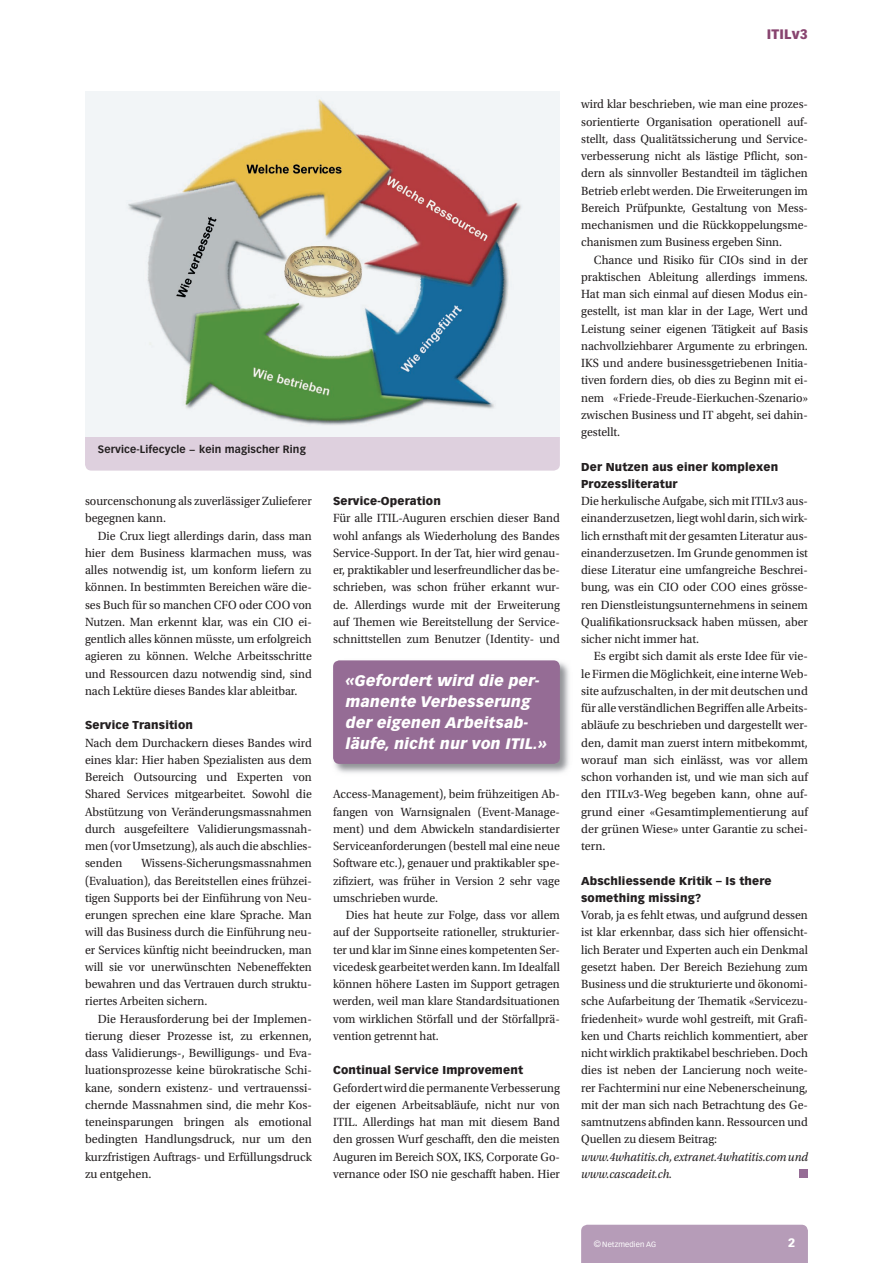
<style>
.page{position:relative;width:893px;height:1263px;background:#fff}
.page>*{position:absolute;margin:0;border:0;box-sizing:border-box;transform-origin:0 0}
.t1{font:italic 900 15px/21px "Vectora LT Std";letter-spacing:.015em;color:#fff}
.t2{font:900 13.5px "Vectora LT Std";letter-spacing:.015em;color:#88446f}
.t3{font:12.45px/17.2px "Utopia Std";color:#231f20;text-align:justify;scale:.95 1}
.t4{font:12.45px/17.2px "Utopia Std";color:#231f20;text-align:justify}
.t5{font:italic 12.45px/17.2px "Utopia Std";color:#231f20;scale:.94 1}
.t6{font:900 12px "Vectora LT Std";color:#fff}
.t7{font:900 11.25px/17.2px "Vectora LT Std";letter-spacing:.015em;color:#231f20}
.t8{font:700 10.5px "Vectora LT Std";letter-spacing:.015em;color:#231f20}
.t9{font:7.5px "Vectora LT Std";letter-spacing:.015em;color:#fff}
.s1{font-size:9px}
</style>
<div class="page">
<img style="left:333px;top:660px;width:236px;height:113px">
<div style="left:333px;top:660px;width:227px;height:104px;background:#956c95;border-radius:6px"></div>
<div style="left:85px;top:419px;width:475px;height:52px;background:#ded0de;border-radius:6px"></div>
<div style="left:85px;top:91px;width:475px;height:345px;background:#f2f5f7"></div>
<img style="left:128px;top:99px;width:393px;height:326px">
<div style="left:581px;top:1225px;width:227px;height:38px;background:#b69cb8"></div>
<div style="left:799px;top:1169px;width:9px;height:9px;background:#956c95"></div>
<p class="t2" style="left:767px;top:26px;width:43px">ITILv3</p>
<p class="t8" style="left:98px;top:443px;width:210px">Service-Lifecycle − kein magischer Ring</p>
<p class="t3" style="left:85px;top:493px;width:240px">sourcenschonung als zuverlässiger Zulieferer begegnen kann.</p>
<p class="t3" style="left:85px;top:527px;width:240px;text-indent:13px">Die Crux liegt allerdings darin, dass man hier dem Business klarmachen muss, was alles notwendig ist, um konform liefern zu können. In bestimmten Bereichen wäre die&shy;ses Buch für so manchen CFO oder COO von Nutzen. Man erkennt klar, was ein CIO ei&shy;gentlich alles können müsste, um erfolgreich agieren zu können. Welche Arbeitsschritte und Ressourcen dazu notwendig sind, sind nach Lektüre dieses Bandes klar ableitbar.</p>
<p class="t7" style="left:85px;top:717px;width:109px">Service Transition</p>
<p class="t3" style="left:85px;top:734px;width:240px">Nach dem Durchackern dieses Bandes wird eines klar: Hier haben Spezialisten aus dem Bereich Outsourcing und Experten von Shared Services mitgearbeitet. Sowohl die Abstützung von Veränderungsmassnahmen durch ausgefeiltere Validierungsmassnah&shy;men (vor Umsetzung), als auch die abschlies&shy;senden</p>
<p class="t3" style="left:85px;top:855px;width:240px;text-indent:56px">Wissens-Sicherungsmassnahmen (Evaluation), das Bereitstellen eines frühzei&shy;tigen Supports bei der Einführung von Neu&shy;erungen sprechen eine klare Sprache. Man will das Business durch die Einführung neu&shy;er Services künftig nicht beeindrucken, man will sie vor unerwünschten Nebeneffekten bewahren und das Vertrauen durch struktu&shy;riertes Arbeiten sichern.</p>
<p class="t4" style="left:85px;top:1010px;width:228px;text-indent:13px">Die Herausforderung bei der Implemen&shy;tierung dieser Prozesse ist, zu erkennen, dass Validierungs-, Bewilligungs- und Eva&shy;luationsprozesse keine bürokratische Schi&shy;kane, sondern existenz- und vertrauenssi&shy;chernde Massnahmen sind, die mehr Kos&shy;teneinsparungen bringen als emotional bedingten Handlungsdruck, nur um den kurzfristigen Auftrags- und Erfüllungsdruck zu entgehen.</p>
<p class="t7" style="left:333px;top:492px;width:109px">Service-Operation</p>
<p class="t3" style="left:333px;top:510px;width:240px">Für alle ITIL-Auguren erschien dieser Band wohl anfangs als Wiederholung des Bandes Service-Support. In der Tat, hier wird genau&shy;er, praktikabler und leserfreundlicher das be&shy;schrieben, was schon früher erkannt wur&shy;de. Allerdings wurde mit der Erweiterung auf Themen wie Bereitstellung der Service&shy;schnittstellen zum Benutzer (Identity- und</p>
<p class="t1" style="left:346px;top:671px;width:203px">«Gefordert wird die per&shy;manente Verbesserung der eigenen Arbeitsab&shy;läufe, nicht nur von ITIL.»</p>
<p class="t3" style="left:333px;top:786px;width:240px">Access-Management), beim frühzeitigen Ab&shy;fangen von Warnsignalen (Event-Manage&shy;ment) und dem Abwickeln standardisierter Serviceanforderungen (bestell mal eine neue Software etc.), genauer und praktikabler spe&shy;zifiziert, was früher in Version 2 sehr vage umschrieben wurde.</p>
<p class="t3" style="left:333px;top:907px;width:240px;text-indent:13px">Dies hat heute zur Folge, dass vor allem auf der Supportseite rationeller, strukturier&shy;ter und klar im Sinne eines kompetenten Ser&shy;vicedesk gearbeitet werden kann. Im Idealfall können höhere Lasten im Support getragen werden, weil man klare Standardsituationen vom wirklichen Störfall und der Störfallprä&shy;vention getrennt hat.</p>
<p class="t7" style="left:333px;top:1062px;width:192px">Continual Service Improvement</p>
<p class="t3" style="left:333px;top:1079px;width:240px">Gefordert wird die permanente Verbesserung der eigenen Arbeitsabläufe, nicht nur von ITIL. Allerdings hat man mit diesem Band den grossen Wurf geschafft, den die meisten Auguren im Bereich SOX, IKS, Corporate Go&shy;vernance oder ISO nie geschafft haben. Hier</p>
<p class="t3" style="left:581px;top:96px;width:240px">wird klar beschrieben, wie man eine prozes&shy;sorientierte Organisation operationell auf&shy;stellt, dass Qualitätssicherung und Service&shy;verbesserung nicht als lästige Pflicht, son&shy;dern als sinnvoller Bestandteil im täglichen Betrieb erlebt werden. Die Erweiterungen im Bereich Prüfpunkte, Gestaltung von Mess&shy;mechanismen und die Rückkoppelungsme&shy;chanismen zum Business ergeben Sinn.</p>
<p class="t3" style="left:581px;top:251px;width:240px;text-indent:13px">Chance und Risiko für CIOs sind in der praktischen Ableitung allerdings immens.<br>Hat man sich einmal auf diesen Modus ein&shy;gestellt, ist man klar in der Lage, Wert und Leistung seiner eigenen Tätigkeit auf Basis nachvollziehbarer Argumente zu erbringen.<br>IKS und andere businessgetriebenen Initia&shy;tiven fordern dies, ob dies zu Beginn mit ei&shy;nem «Friede-Freude-Eierkuchen-Szenario» zwischen Business und IT abgeht, sei dahin&shy;gestellt.</p>
<p class="t7" style="left:581px;top:458px;width:199px">Der Nutzen aus einer komplexen<br>Prozessliteratur</p>
<p class="t3" style="left:581px;top:493px;width:240px">Die herkulische Aufgabe, sich mit ITILv3 aus&shy;einanderzusetzen, liegt wohl darin, sich wirk&shy;lich ernsthaft mit der gesamten Literatur aus&shy;einanderzusetzen. Im Grunde genommen ist diese Literatur eine umfangreiche Beschrei&shy;bung, was ein CIO oder COO eines grösse&shy;ren Dienstleistungsunternehmens in seinem Qualifikationsrucksack haben müssen, aber sicher nicht immer hat.</p>
<p class="t4" style="left:581px;top:648px;width:228px;text-indent:13px">Es ergibt sich damit als erste Idee für vie&shy;le Firmen die Möglichkeit, eine interne Web&shy;site aufzuschalten, in der mit deutschen und für alle verständlichen Begriffen alle Arbeits&shy;abläufe zu beschrieben und dargestellt wer&shy;den, damit man zuerst intern mitbekommt, worauf man sich einlässt, was vor allem schon vorhanden ist, und wie man sich auf den ITILv3-Weg begeben kann, ohne auf&shy;grund einer «Gesamtimplementierung auf der grünen Wiese» unter Garantie zu schei&shy;tern.</p>
<p class="t7" style="left:581px;top:872px;width:192px">Abschliessende Kritik – Is there something missing?</p>
<p class="t3" style="left:581px;top:907px;width:240px">Vorab, ja es fehlt etwas, und aufgrund dessen ist klar erkennbar, dass sich hier offensicht&shy;lich Berater und Experten auch ein Denkmal gesetzt haben. Der Bereich Beziehung zum Business und die strukturierte und ökonomi&shy;sche Aufarbeitung der Thematik «Servicezu&shy;friedenheit» wurde wohl gestreift, mit Grafi&shy;ken und Charts reichlich kommentiert, aber nicht wirklich praktikabel beschrieben. Doch dies ist neben der Lancierung noch weite&shy;rer Fachtermini nur eine Nebenerscheinung, mit der man sich nach Betrachtung des Ge&shy;samtnutzens abfinden kann. Ressourcen und Quellen zu diesem Beitrag:</p>
<p class="t5" style="left:581px;top:1148px;width:243px">www.4whatitis.ch, extranet.4whatitis.comund www.cascadeit.ch.</p>
<p class="t9" style="left:594px;top:1239px;width:64px"><span class="s1">©</span>Netzmedien AG</p>
<p class="t6" style="left:788px;top:1235px;width:9px">2</p>
</div>
